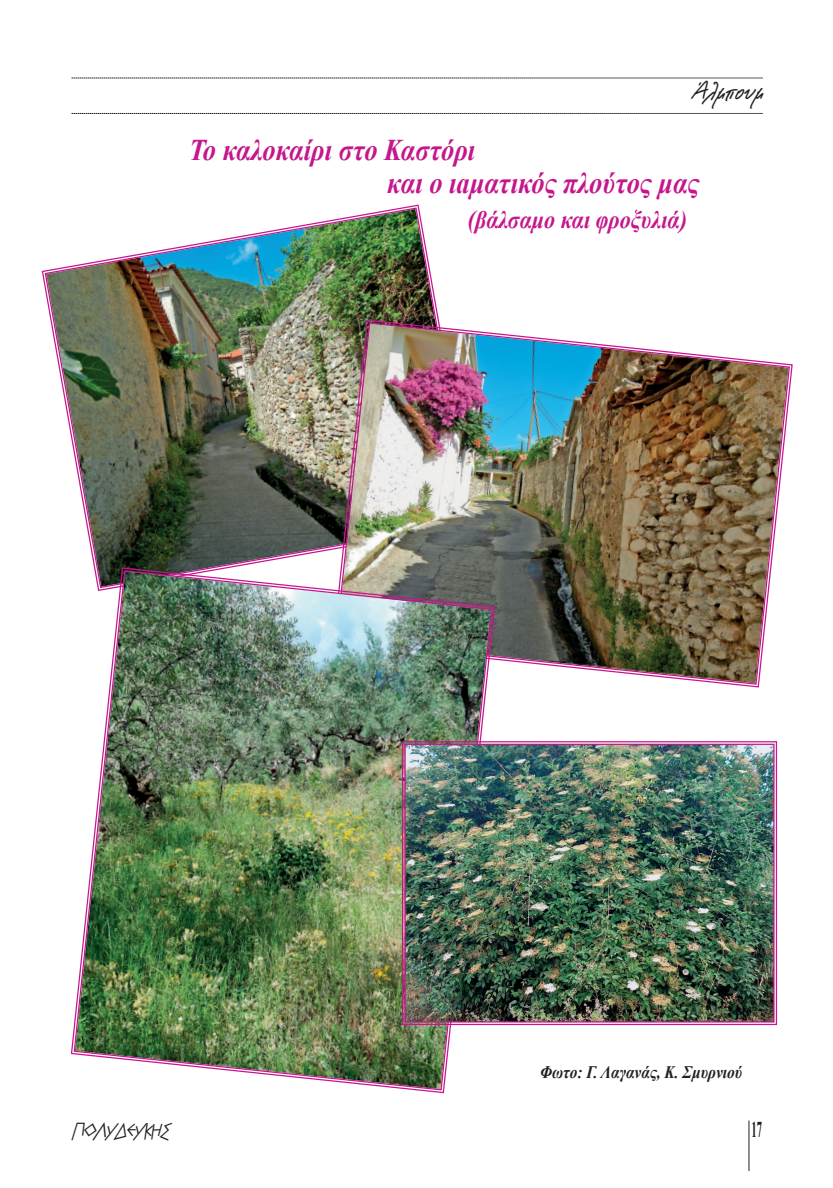
<style>
.page{position:relative;width:833px;height:1188px;background:#fff}
.page>*{position:absolute;margin:0;border:0;box-sizing:border-box;transform-origin:0 0}
.t1{font:italic 700 30px/33.8px "Times New Roman";color:#c5168c;scale:.88 1}
.t2{font:italic 700 25px "Times New Roman";color:#c5168c;scale:.88 1}
.t3{font:italic 700 22.5px "CF Note";color:#231f20}
.t4{font:700 22.5px "Times New Roman";color:#231f20;scale:.48 1}
.t5{font:italic 700 17.88px "Mg Greek Archaic UC Pol";letter-spacing:-.06em;color:#231f20}
.t6{font:italic 700 17.5px "Times New Roman";color:#231f20;scale:.88 1}
</style>
<div class="page">
<svg style="left:72px;top:78px;width:690px;height:1px"></svg>
<svg style="left:72px;top:113px;width:690px;height:1px"></svg>
<hr style="left:748px;top:1120px;width:1px;height:50px;background:#231f20">
<img style="left:44px;top:207px;width:395px;height:359px">
<svg style="left:332px;top:319px;width:461px;height:369px"></svg>
<img style="left:335px;top:321px;width:455px;height:364px">
<svg style="left:70px;top:566px;width:426px;height:527px"></svg>
<img style="left:73px;top:569px;width:420px;height:521px">
<img style="left:406px;top:745px;width:366px;height:275px">
<div style="left:402px;top:741px;width:375px;height:283px;border:1px solid #c5168c"></div>
<div style="left:404px;top:743px;width:370px;height:279px;border:1px solid #c5168c"></div>
<p class="t3" style="left:691px;top:82px;width:73px">Άλμπουμ</p>
<p class="t1" style="left:387px;top:132px;width:356px;text-indent:-198px">Το καλοκαίρι στο Καστόρι<br>και ο ιaματικός πλούτος μας</p>
<p class="t2" style="left:468px;top:206px;width:251px">(βάλσαμο και φροξυλιά)</p>
<p class="t6" style="left:540px;top:1061px;width:231px">Φωτο: Γ. Λαγανάς, Κ. Σμυρνιού</p>
<p class="t5" style="left:73px;top:1119px;width:100px">ΠΟΛΥDΕΥΚΗΣ</p>
<p class="t4" style="left:751px;top:1116px;width:24px">17</p>
</div>
